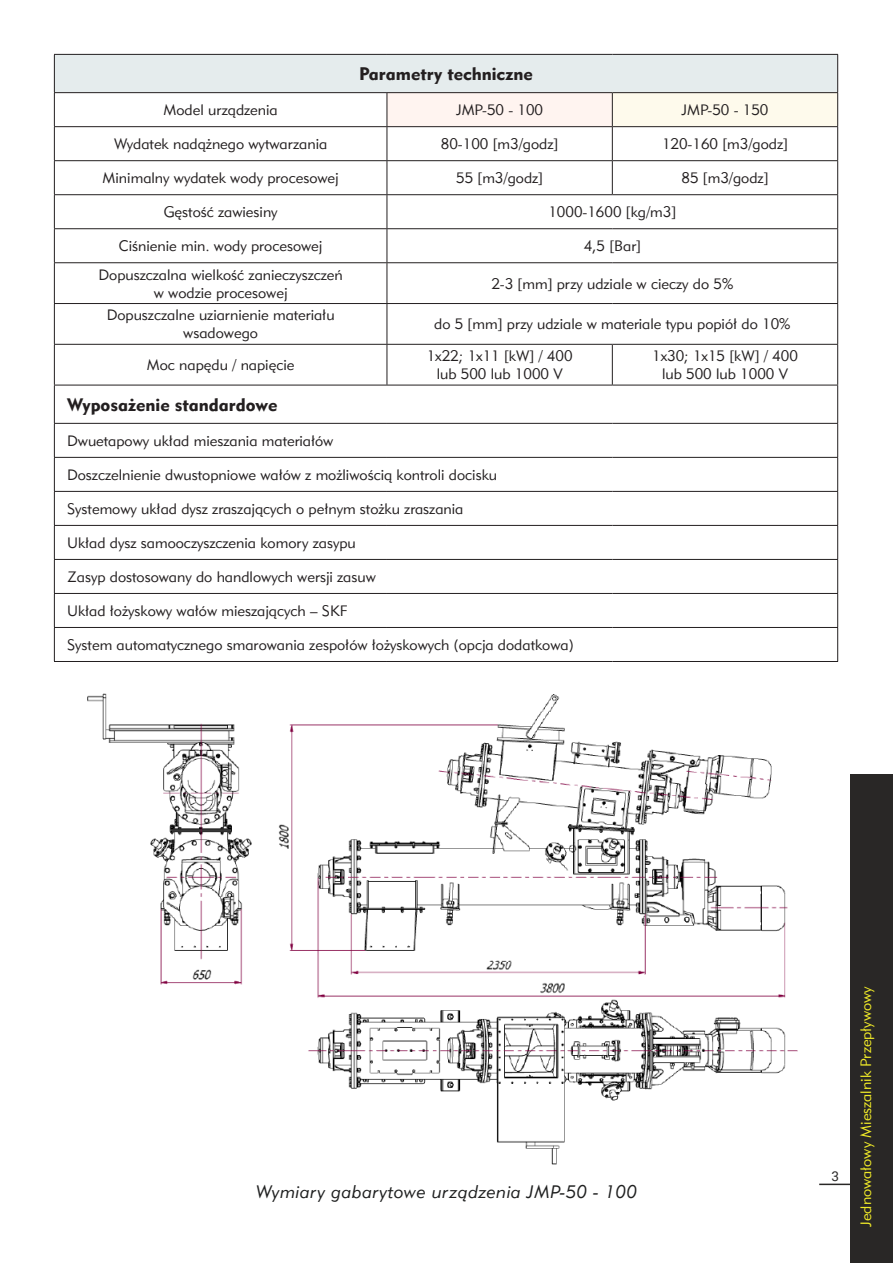
<style>
.page{position:relative;width:893px;height:1263px;background:#fff}
.page>*{position:absolute;margin:0;border:0;box-sizing:border-box;transform-origin:0 0}
.t1{font:18px "Geometric 415 Blk EU";color:#231f20}
.t2{font:italic 18px "Geometric 415 Lt EU";letter-spacing:.03em;color:#1f2020}
.t3{font:15px "Geometric 415 Lt EU";color:#231f20}
.t4{font:15px "Geometric 415 Lt EU";color:#f1eb28}
.t5{font:13.5px "Roboto";color:#292726}
</style>
<div class="page">
<hr style="left:819px;top:1183px;width:74px;height:2px;background:#292726">
<div style="left:850px;top:774px;width:43px;height:489px;background:#292726"></div>
<img style="left:87px;top:693px;width:711px;height:472px">
<div style="left:54px;top:54px;width:784px;height:39px;background:#e5eced"></div>
<svg style="left:55px;top:93px;width:782px;height:500px"></svg>
<div style="left:387px;top:93px;width:225px;height:34px;background:#fff4f0"></div>
<div style="left:612px;top:93px;width:226px;height:34px;background:#fefaec"></div>
<hr style="left:54px;top:54px;width:333px;height:1px;background:#231f20">
<hr style="left:54px;top:55px;width:1px;height:37px;background:#231f20">
<hr style="left:387px;top:54px;width:225px;height:1px;background:#231f20">
<hr style="left:612px;top:54px;width:226px;height:1px;background:#231f20">
<hr style="left:837px;top:55px;width:1px;height:37px;background:#231f20">
<hr style="left:54px;top:92px;width:333px;height:1px;background:#231f20">
<hr style="left:54px;top:93px;width:1px;height:33px;background:#231f20">
<hr style="left:387px;top:92px;width:225px;height:1px;background:#231f20">
<hr style="left:387px;top:93px;width:1px;height:33px;background:#231f20">
<hr style="left:612px;top:92px;width:226px;height:1px;background:#231f20">
<hr style="left:612px;top:93px;width:1px;height:33px;background:#231f20">
<hr style="left:837px;top:93px;width:1px;height:33px;background:#231f20">
<hr style="left:54px;top:126px;width:333px;height:1px;background:#231f20">
<hr style="left:54px;top:127px;width:1px;height:33px;background:#231f20">
<hr style="left:387px;top:126px;width:225px;height:1px;background:#231f20">
<hr style="left:387px;top:127px;width:1px;height:33px;background:#231f20">
<hr style="left:612px;top:126px;width:226px;height:1px;background:#231f20">
<hr style="left:612px;top:127px;width:1px;height:33px;background:#231f20">
<hr style="left:837px;top:127px;width:1px;height:33px;background:#231f20">
<hr style="left:54px;top:160px;width:333px;height:1px;background:#231f20">
<hr style="left:54px;top:161px;width:1px;height:33px;background:#231f20">
<hr style="left:387px;top:160px;width:225px;height:1px;background:#231f20">
<hr style="left:387px;top:161px;width:1px;height:33px;background:#231f20">
<hr style="left:612px;top:160px;width:226px;height:1px;background:#231f20">
<hr style="left:612px;top:161px;width:1px;height:33px;background:#231f20">
<hr style="left:837px;top:161px;width:1px;height:33px;background:#231f20">
<hr style="left:54px;top:194px;width:333px;height:1px;background:#231f20">
<hr style="left:54px;top:195px;width:1px;height:33px;background:#231f20">
<hr style="left:387px;top:194px;width:225px;height:1px;background:#231f20">
<hr style="left:387px;top:195px;width:1px;height:33px;background:#231f20">
<hr style="left:612px;top:194px;width:226px;height:1px;background:#231f20">
<hr style="left:837px;top:195px;width:1px;height:33px;background:#231f20">
<hr style="left:54px;top:228px;width:333px;height:1px;background:#231f20">
<hr style="left:54px;top:229px;width:1px;height:33px;background:#231f20">
<hr style="left:387px;top:228px;width:225px;height:1px;background:#231f20">
<hr style="left:387px;top:229px;width:1px;height:33px;background:#231f20">
<hr style="left:612px;top:228px;width:226px;height:1px;background:#231f20">
<hr style="left:837px;top:229px;width:1px;height:33px;background:#231f20">
<hr style="left:54px;top:262px;width:333px;height:1px;background:#231f20">
<hr style="left:54px;top:263px;width:1px;height:40px;background:#231f20">
<hr style="left:387px;top:262px;width:225px;height:1px;background:#231f20">
<hr style="left:387px;top:263px;width:1px;height:40px;background:#231f20">
<hr style="left:612px;top:262px;width:226px;height:1px;background:#231f20">
<hr style="left:837px;top:263px;width:1px;height:40px;background:#231f20">
<hr style="left:54px;top:303px;width:333px;height:1px;background:#231f20">
<hr style="left:54px;top:304px;width:1px;height:40px;background:#231f20">
<hr style="left:387px;top:303px;width:225px;height:1px;background:#231f20">
<hr style="left:387px;top:304px;width:1px;height:40px;background:#231f20">
<hr style="left:612px;top:303px;width:226px;height:1px;background:#231f20">
<hr style="left:837px;top:304px;width:1px;height:40px;background:#231f20">
<hr style="left:54px;top:344px;width:333px;height:1px;background:#231f20">
<hr style="left:54px;top:345px;width:1px;height:40px;background:#231f20">
<hr style="left:387px;top:344px;width:225px;height:1px;background:#231f20">
<hr style="left:387px;top:345px;width:1px;height:40px;background:#231f20">
<hr style="left:612px;top:344px;width:226px;height:1px;background:#231f20">
<hr style="left:612px;top:345px;width:1px;height:40px;background:#231f20">
<hr style="left:837px;top:345px;width:1px;height:40px;background:#231f20">
<hr style="left:54px;top:385px;width:333px;height:1px;background:#231f20">
<hr style="left:54px;top:385px;width:1px;height:38px;background:#231f20">
<hr style="left:387px;top:385px;width:225px;height:1px;background:#231f20">
<hr style="left:612px;top:385px;width:226px;height:1px;background:#231f20">
<hr style="left:837px;top:385px;width:1px;height:38px;background:#231f20">
<hr style="left:54px;top:423px;width:333px;height:1px;background:#231f20">
<hr style="left:54px;top:424px;width:1px;height:33px;background:#231f20">
<hr style="left:387px;top:423px;width:225px;height:1px;background:#231f20">
<hr style="left:612px;top:423px;width:226px;height:1px;background:#231f20">
<hr style="left:837px;top:424px;width:1px;height:33px;background:#231f20">
<hr style="left:54px;top:457px;width:333px;height:1px;background:#231f20">
<hr style="left:54px;top:458px;width:1px;height:33px;background:#231f20">
<hr style="left:387px;top:457px;width:225px;height:1px;background:#231f20">
<hr style="left:612px;top:457px;width:226px;height:1px;background:#231f20">
<hr style="left:837px;top:458px;width:1px;height:33px;background:#231f20">
<hr style="left:54px;top:491px;width:333px;height:1px;background:#231f20">
<hr style="left:54px;top:492px;width:1px;height:33px;background:#231f20">
<hr style="left:387px;top:491px;width:225px;height:1px;background:#231f20">
<hr style="left:612px;top:491px;width:226px;height:1px;background:#231f20">
<hr style="left:837px;top:492px;width:1px;height:33px;background:#231f20">
<hr style="left:54px;top:525px;width:333px;height:1px;background:#231f20">
<hr style="left:54px;top:526px;width:1px;height:33px;background:#231f20">
<hr style="left:387px;top:525px;width:225px;height:1px;background:#231f20">
<hr style="left:612px;top:525px;width:226px;height:1px;background:#231f20">
<hr style="left:837px;top:526px;width:1px;height:33px;background:#231f20">
<hr style="left:54px;top:559px;width:333px;height:1px;background:#231f20">
<hr style="left:54px;top:560px;width:1px;height:33px;background:#231f20">
<hr style="left:387px;top:559px;width:225px;height:1px;background:#231f20">
<hr style="left:612px;top:559px;width:226px;height:1px;background:#231f20">
<hr style="left:837px;top:560px;width:1px;height:33px;background:#231f20">
<hr style="left:54px;top:593px;width:333px;height:1px;background:#231f20">
<hr style="left:54px;top:594px;width:1px;height:33px;background:#231f20">
<hr style="left:387px;top:593px;width:225px;height:1px;background:#231f20">
<hr style="left:612px;top:593px;width:226px;height:1px;background:#231f20">
<hr style="left:837px;top:594px;width:1px;height:33px;background:#231f20">
<hr style="left:54px;top:627px;width:333px;height:1px;background:#231f20">
<hr style="left:54px;top:628px;width:1px;height:33px;background:#231f20">
<hr style="left:387px;top:627px;width:225px;height:1px;background:#231f20">
<hr style="left:612px;top:627px;width:226px;height:1px;background:#231f20">
<hr style="left:837px;top:628px;width:1px;height:33px;background:#231f20">
<hr style="left:54px;top:661px;width:333px;height:1px;background:#231f20">
<hr style="left:387px;top:661px;width:225px;height:1px;background:#231f20">
<hr style="left:612px;top:661px;width:226px;height:1px;background:#231f20">
<p class="t1" style="left:359px;top:63px;width:175px">Parametry techniczne</p>
<p class="t3" style="left:163px;top:101px;width:116px">Model urządzenia</p>
<p class="t3" style="left:456px;top:101px;width:88px">JMP-50 - 100</p>
<p class="t3" style="left:682px;top:101px;width:88px">JMP-50 - 150</p>
<p class="t3" style="left:114px;top:135px;width:215px">Wydatek nadążnego wytwarzania</p>
<p class="t3" style="left:441px;top:135px;width:119px">80-100 [m3/godz]</p>
<p class="t3" style="left:662px;top:135px;width:128px">120-160 [m3/godz]</p>
<p class="t3" style="left:103px;top:169px;width:238px">Minimalny wydatek wody procesowej</p>
<p class="t3" style="left:456px;top:169px;width:89px">55 [m3/godz]</p>
<p class="t3" style="left:681px;top:169px;width:89px">85 [m3/godz]</p>
<p class="t3" style="left:164px;top:203px;width:116px">Gęstość zawiesiny</p>
<p class="t3" style="left:548px;top:203px;width:129px">1000-1600 [kg/m3]</p>
<p class="t3" style="left:119px;top:237px;width:205px">Ciśnienie min. wody procesowej</p>
<p class="t3" style="left:584px;top:237px;width:59px">4,5 [Bar]</p>
<p class="t3" style="left:99px;top:265px;width:246px">Dopuszczalna wielkość zanieczyszczeń</p>
<p class="t3" style="left:154px;top:283px;width:135px">w wodzie procesowej</p>
<p class="t3" style="left:491px;top:274px;width:243px">2-3 [mm] przy udziale w cieczy do 5%</p>
<p class="t3" style="left:107px;top:306px;width:229px">Dopuszczalne uziarnienie materiału</p>
<p class="t3" style="left:183px;top:324px;width:76px">wsadowego</p>
<p class="t3" style="left:147px;top:356px;width:149px">Moc napędu / napięcie</p>
<p class="t3" style="left:434px;top:315px;width:358px">do 5 [mm] przy udziale w materiale typu popiół do 10%</p>
<p class="t3" style="left:427px;top:347px;width:147px">1x22; 1x11 [kW] / 400</p>
<p class="t3" style="left:437px;top:365px;width:127px">lub 500 lub 1000 V</p>
<p class="t3" style="left:652px;top:347px;width:147px">1x30; 1x15 [kW] / 400</p>
<p class="t3" style="left:662px;top:365px;width:127px">lub 500 lub 1000 V</p>
<p class="t1" style="left:67px;top:393px;width:212px">Wyposażenie standardowe</p>
<p class="t3" style="left:67px;top:431px;width:268px">Dwuetapowy układ mieszania materiałów</p>
<p class="t3" style="left:67px;top:465px;width:431px">Doszczelnienie dwustopniowe wałów z możliwością kontroli docisku</p>
<p class="t3" style="left:67px;top:499px;width:398px">Systemowy układ dysz zraszających o pełnym stożku zraszania</p>
<p class="t3" style="left:67px;top:533px;width:290px">Układ dysz samooczyszczenia komory zasypu</p>
<p class="t3" style="left:67px;top:567px;width:310px">Zasyp dostosowany do handlowych wersji zasuw</p>
<p class="t3" style="left:67px;top:601px;width:282px">Układ łożyskowy wałów mieszających – SKF</p>
<p class="t3" style="left:67px;top:635px;width:508px">System automatycznego smarowania zespołów łożyskowych (opcja dodatkowa)</p>
<p class="t2" style="left:256px;top:1180px;width:382px">Wymiary gabarytowe urządzenia JMP-50 - 100</p>
<p class="t5" style="left:831px;top:1167px;width:9px">3</p>
<p class="t4" style="left:857px;top:1227px;width:242px;rotate:-90deg">Jednowałowy Mieszalnik Przepływowy</p>
</div>
